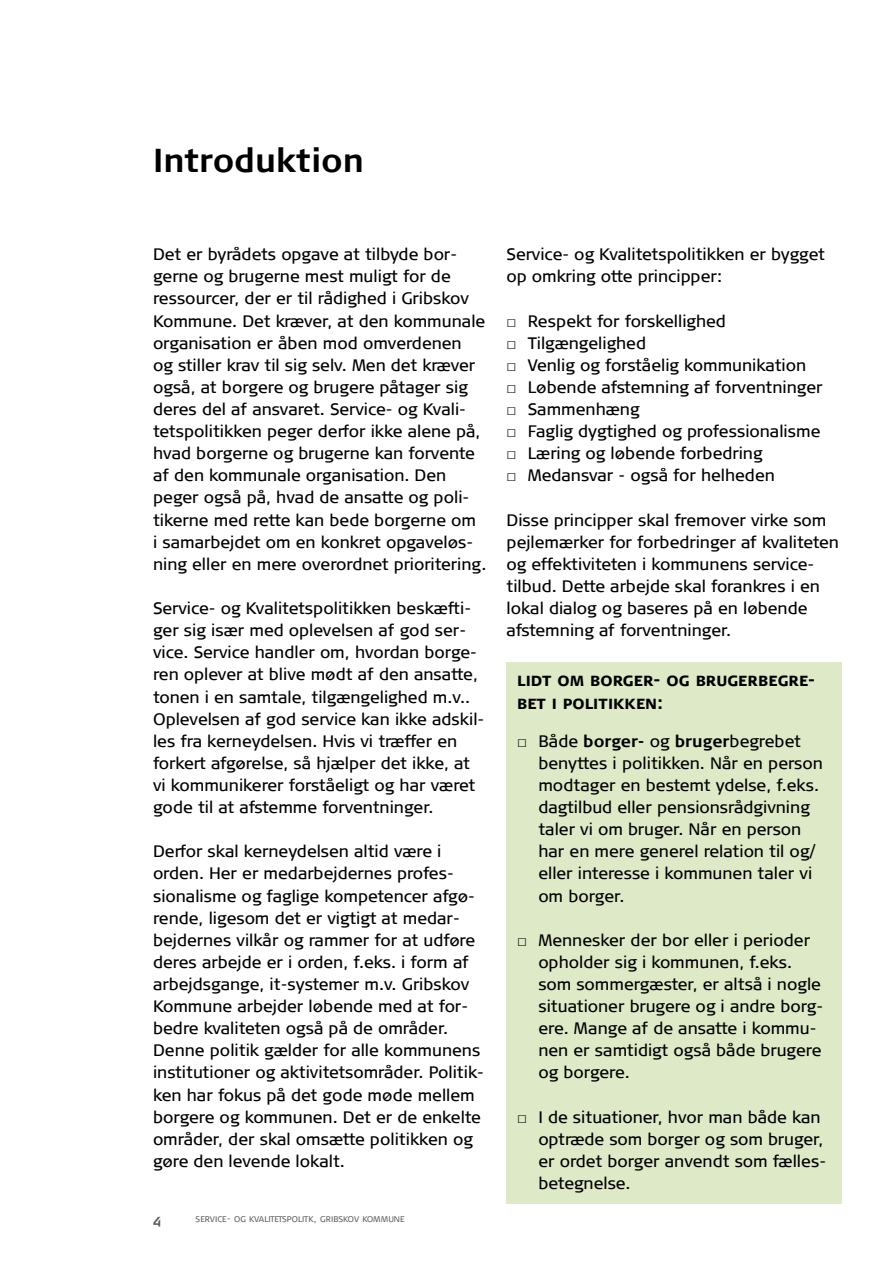
<style>
.page{position:relative;width:893px;height:1263px;background:#fff}
.page>*{position:absolute;margin:0;border:0;box-sizing:border-box;transform-origin:0 0}
.t1{font:700 33px "Signa Normal";color:#000}
.t2{font:700 18.75px/22.5px "Signa Column Caps";color:#000}
.t3{font:16.5px/22px "Signa Normal";color:#000}
.t4{font:700 13.5px "Signa Caps";color:#58595b}
.t5{font:300 10.5px "Signa Caps";color:#58595b}
.s1{font-family:"Verdana"}
.s2{font-weight:700}
</style>
<div class="page">
<div style="left:506px;top:662px;width:336px;height:541px;background:#deeac7"></div>
<h1 class="t1" style="left:153px;top:141px;width:213px">Introduktion</h1>
<p class="t3" style="left:153px;top:243px;width:335px">Det er byrådets opgave at tilbyde bor&shy;gerne og brugerne mest muligt for de ressourcer, der er til rådighed i Gribskov Kommune. Det kræver, at den kommunale organisation er åben mod omverdenen<br>og stiller krav til sig selv. Men det kræver også, at borgere og brugere påtager sig deres del af ansvaret. Service- og Kvali&shy;tetspolitikken peger derfor ikke alene på, hvad borgerne og brugerne kan forvente af den kommunale organisation. Den peger også på, hvad de ansatte og poli&shy;tikerne med rette kan bede borgerne om<br>i samarbejdet om en konkret opgaveløs&shy;ning eller en mere overordnet prioritering.</p>
<p class="t3" style="left:153px;top:597px;width:333px">Service- og Kvalitetspolitikken beskæfti&shy;ger sig især med oplevelsen af god ser&shy;vice. Service handler om, hvordan borge&shy;ren oplever at blive mødt af den ansatte, tonen i en samtale, tilgængelighed m.v..<br>Oplevelsen af god service kan ikke adskil&shy;les fra kerneydelsen. Hvis vi træffer en forkert afgørelse, så hjælper det ikke, at vi kommunikerer forståeligt og har været gode til at afstemme forventninger.</p>
<p class="t3" style="left:153px;top:840px;width:332px">Derfor skal kerneydelsen altid være i orden. Her er medarbejdernes profes&shy;sionalisme og faglige kompetencer afgø&shy;rende, ligesom det er vigtigt at medar&shy;bejdernes vilkår og rammer for at udføre deres arbejde er i orden, f.eks. i form af arbejdsgange, it-systemer m.v. Gribskov Kommune arbejder løbende med at for&shy;bedre kvaliteten også på de områder.<br>Denne politik gælder for alle kommunens institutioner og aktivitetsområder. Politik&shy;ken har fokus på det gode møde mellem borgere og kommunen. Det er de enkelte områder, der skal omsætte politikken og gøre den levende lokalt.</p>
<p class="t4" style="left:153px;top:1211px;width:10px">4</p>
<p class="t5" style="left:196px;top:1212px;width:211px">service- og kvalitetspolitk, gribskov kommune</p>
<p class="t3" style="left:506px;top:243px;width:320px">Service- og Kvalitetspolitikken er bygget op omkring otte principper:</p>
<p class="t3" style="left:506px;top:310px;width:221px"><span class="s1">□</span> Respekt for forskellighed</p>
<p class="t3" style="left:506px;top:332px;width:141px"><span class="s1">□</span> Tilgængelighed</p>
<p class="t3" style="left:506px;top:354px;width:301px"><span class="s1">□</span> Venlig og forståelig kommunikation</p>
<p class="t3" style="left:506px;top:376px;width:318px"><span class="s1">□</span> Løbende afstemning af forventninger</p>
<p class="t3" style="left:506px;top:398px;width:135px"><span class="s1">□</span> Sammenhæng</p>
<p class="t3" style="left:506px;top:420px;width:315px"><span class="s1">□</span> Faglig dygtighed og professionalisme</p>
<p class="t3" style="left:506px;top:442px;width:257px"><span class="s1">□</span> Læring og løbende forbedring</p>
<p class="t3" style="left:506px;top:465px;width:270px"><span class="s1">□</span> Medansvar - også for helheden</p>
<p class="t3" style="left:506px;top:509px;width:334px">Disse principper skal fremover virke som pejlemærker for forbedringer af kvaliteten og effektiviteten i kommunens service&shy;tilbud. Dette arbejde skal forankres i en lokal dialog og baseres på en løbende afstemning af forventninger.</p>
<p class="t2" style="left:517px;top:668px;width:300px">lidt om borger- og brugerbegre&shy;bet i politikken:</p>
<p class="t3" style="left:538px;top:730px;width:286px;text-indent:-21px"><span class="s1">□</span> Både <span class="s2">borger-</span> og <span class="s2">bruger</span>begrebet benyttes i politikken. Når en person modtager en bestemt ydelse, f.eks. dagtilbud eller pensionsrådgivning taler vi om bruger. Når en person har en mere generel relation til og/ eller interesse i kommunen taler vi om borger.</p>
<p class="t3" style="left:538px;top:929px;width:286px;text-indent:-21px"><span class="s1">□</span> Mennesker der bor eller i perioder opholder sig i kommunen, f.eks. som sommergæster, er altså i nogle situationer brugere og i andre borg&shy;ere. Mange af de ansatte i kommu&shy;nen er samtidigt også både brugere og borgere.</p>
<p class="t3" style="left:538px;top:1106px;width:289px;text-indent:-21px"><span class="s1">□</span> I de situationer, hvor man både kan optræde som borger og som bruger, er ordet borger anvendt som fælles&shy;betegnelse.</p>
</div>
